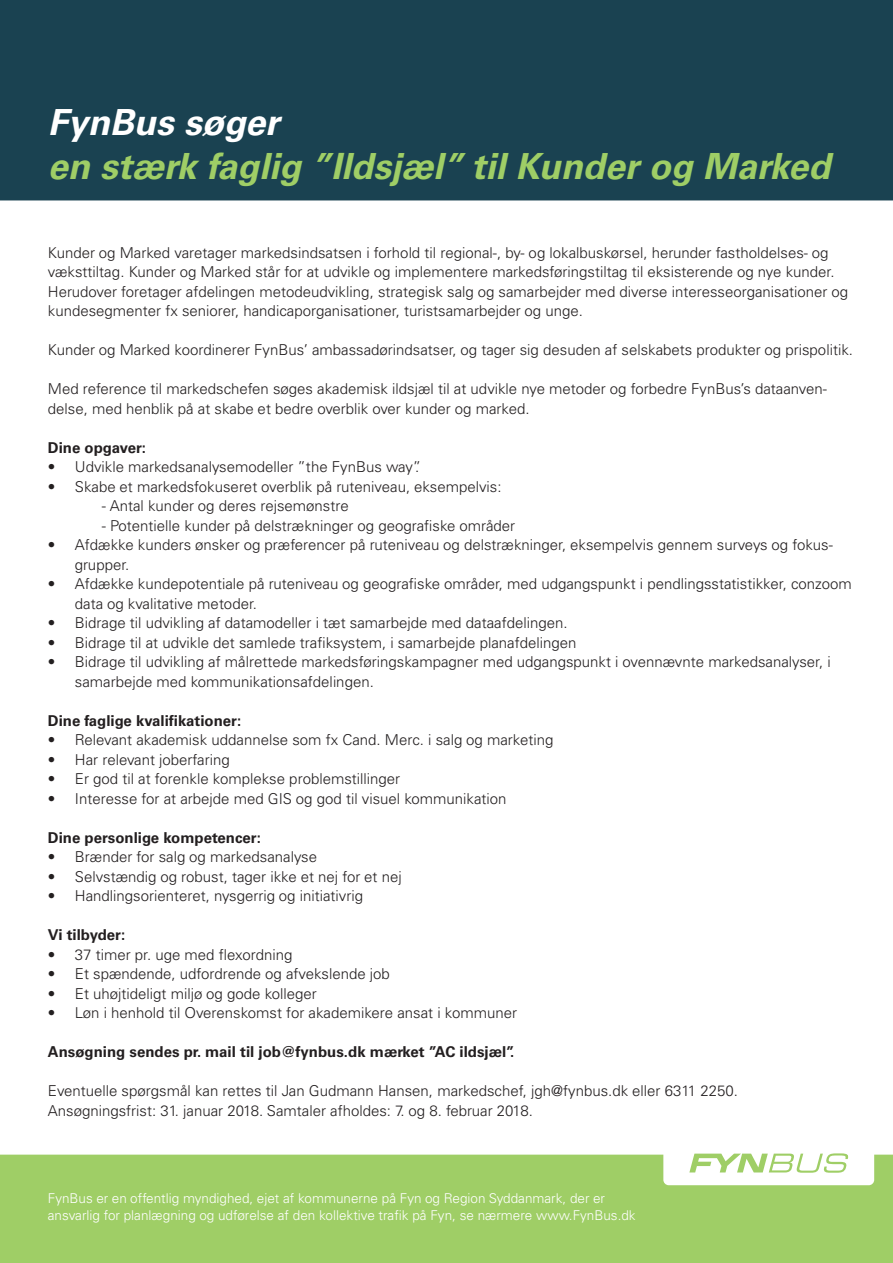
<style>
.page{position:relative;width:893px;height:1263px;background:#fff}
.page>*{position:absolute;margin:0;border:0;box-sizing:border-box;transform-origin:0 0}
.t1{font:italic 700 36px "Univers LT Pro 65";color:#9fce66}
.t2{font:italic 700 36px "Univers LT Pro 65";color:#fff}
.t3{font:300 15px/19.5px "Univers LT Pro 45";color:#231f20}
.t4{font:700 15px "Univers LT Pro 65";color:#231f20}
.t5{font:300 13.5px/16.2px "Univers LT Pro 45";color:#fff}
</style>
<div class="page">
<div style="left:0;top:0;width:893px;height:200px;background:#1a4251"></div>
<div style="left:0;top:1154px;width:893px;height:109px;background:#9fce66"></div>
<div style="left:663px;top:1141px;width:211px;height:44px;background:#fff;border-radius:5px"></div>
<svg style="left:689px;top:1153px;width:160px;height:20px"></svg>
<p class="t2" style="left:48px;top:101px;width:233px">FynBus søger</p>
<p class="t1" style="left:48px;top:144px;width:784px">en stærk faglig ”Ildsjæl” til Kunder og Marked</p>
<p class="t3" style="left:48px;top:242px;width:802px">Kunder og Marked varetager markedsindsatsen i forhold til regional-, by- og lokalbuskørsel, herunder fastholdelses- og væksttiltag. Kunder og Marked står for at udvikle og implementere markedsføringstiltag til eksisterende og nye kunder.<br>Herudover foretager afdelingen metodeudvikling, strategisk salg og samarbejder med diverse interesseorganisationer og kundesegmenter fx seniorer, handicaporganisationer, turistsamarbejder og unge.</p>
<p class="t3" style="left:48px;top:340px;width:807px">Kunder og Marked koordinerer FynBus’ ambassadørindsatser, og tager sig desuden af selskabets produkter og prispolitik.</p>
<p class="t3" style="left:48px;top:379px;width:781px">Med reference til markedschefen søges akademisk ildsjæl til at udvikle nye metoder og forbedre FynBus’s dataanven&shy;delse, med henblik på at skabe et bedre overblik over kunder og marked.</p>
<p class="t4" style="left:48px;top:438px;width:100px">Dine opgaver:</p>
<p class="t3" style="left:48px;top:457px;width:375px">• Udvikle markedsanalysemodeller ”the FynBus way”.</p>
<p class="t3" style="left:48px;top:476px;width:455px">• Skabe et markedsfokuseret overblik på ruteniveau, eksempelvis:</p>
<p class="t3" style="left:102px;top:496px;width:248px">- Antal kunder og deres rejsemønstre</p>
<p class="t3" style="left:102px;top:515px;width:415px">- Potentielle kunder på delstrækninger og geografiske områder</p>
<p class="t3" style="left:75px;top:535px;width:760px;text-indent:-27px">• Afdække kunders ønsker og præferencer på ruteniveau og delstrækninger, eksempelvis gennem surveys og fokus&shy;grupper.</p>
<p class="t3" style="left:75px;top:574px;width:778px;text-indent:-27px">• Afdække kundepotentiale på ruteniveau og geografiske områder, med udgangspunkt i pendlingsstatistikker, conzoom data og kvalitative metoder.</p>
<p class="t3" style="left:48px;top:613px;width:521px">• Bidrage til udvikling af datamodeller i tæt samarbejde med dataafdelingen.</p>
<p class="t3" style="left:48px;top:632px;width:530px">• Bidrage til at udvikle det samlede trafiksystem, i samarbejde planafdelingen</p>
<p class="t3" style="left:75px;top:652px;width:757px;text-indent:-27px">• Bidrage til udvikling af målrettede markedsføringskampagner med udgangspunkt i ovennævnte markedsanalyser, i samarbejde med kommunikationsafdelingen.</p>
<p class="t4" style="left:48px;top:711px;width:195px">Dine faglige kvalifikationer:</p>
<p class="t3" style="left:48px;top:730px;width:507px">• Relevant akademisk uddannelse som fx Cand. Merc. i salg og marketing</p>
<p class="t3" style="left:48px;top:749px;width:183px">• Har relevant joberfaring</p>
<p class="t3" style="left:48px;top:769px;width:354px">• Er god til at forenkle komplekse problemstillinger</p>
<p class="t3" style="left:48px;top:788px;width:460px">• Interesse for at arbejde med GIS og god til visuel kommunikation</p>
<p class="t4" style="left:48px;top:828px;width:215px">Dine personlige kompetencer:</p>
<p class="t3" style="left:48px;top:847px;width:271px">• Brænder for salg og markedsanalyse</p>
<p class="t3" style="left:48px;top:866px;width:355px">• Selvstændig og robust, tager ikke et nej for et nej</p>
<p class="t3" style="left:48px;top:886px;width:317px">• Handlingsorienteret, nysgerrig og initiativrig</p>
<p class="t4" style="left:48px;top:926px;width:79px">Vi tilbyder:</p>
<p class="t3" style="left:48px;top:944px;width:246px">• 37 timer pr. uge med flexordning</p>
<p class="t3" style="left:48px;top:964px;width:344px">• Et spændende, udfordrende og afvekslende job</p>
<p class="t3" style="left:48px;top:983px;width:271px">• Et uhøjtideligt miljø og gode kolleger</p>
<p class="t3" style="left:48px;top:1003px;width:471px">• Løn i henhold til Overenskomst for akademikere ansat i kommuner</p>
<p class="t4" style="left:48px;top:1043px;width:468px">Ansøgning sendes pr. mail til job@fynbus.dk mærket ”AC ildsjæl”.</p>
<p class="t3" style="left:48px;top:1081px;width:692px">Eventuelle spørgsmål kan rettes til Jan Gudmann Hansen, markedschef, jgh@fynbus.dk eller 6311 2250.</p>
<p class="t3" style="left:48px;top:1100px;width:486px">Ansøgningsfrist: 31. januar 2018. Samtaler afholdes: 7. og 8. februar 2018.</p>
<p class="t5" style="left:48px;top:1190px;width:589px">FynBus er en offentlig myndighed, ejet af kommunerne på Fyn og Region Syddanmark, der er ansvarlig for planlægning og udførelse af den kollektive trafik på Fyn, se nærmere www.FynBus.dk</p>
</div>
